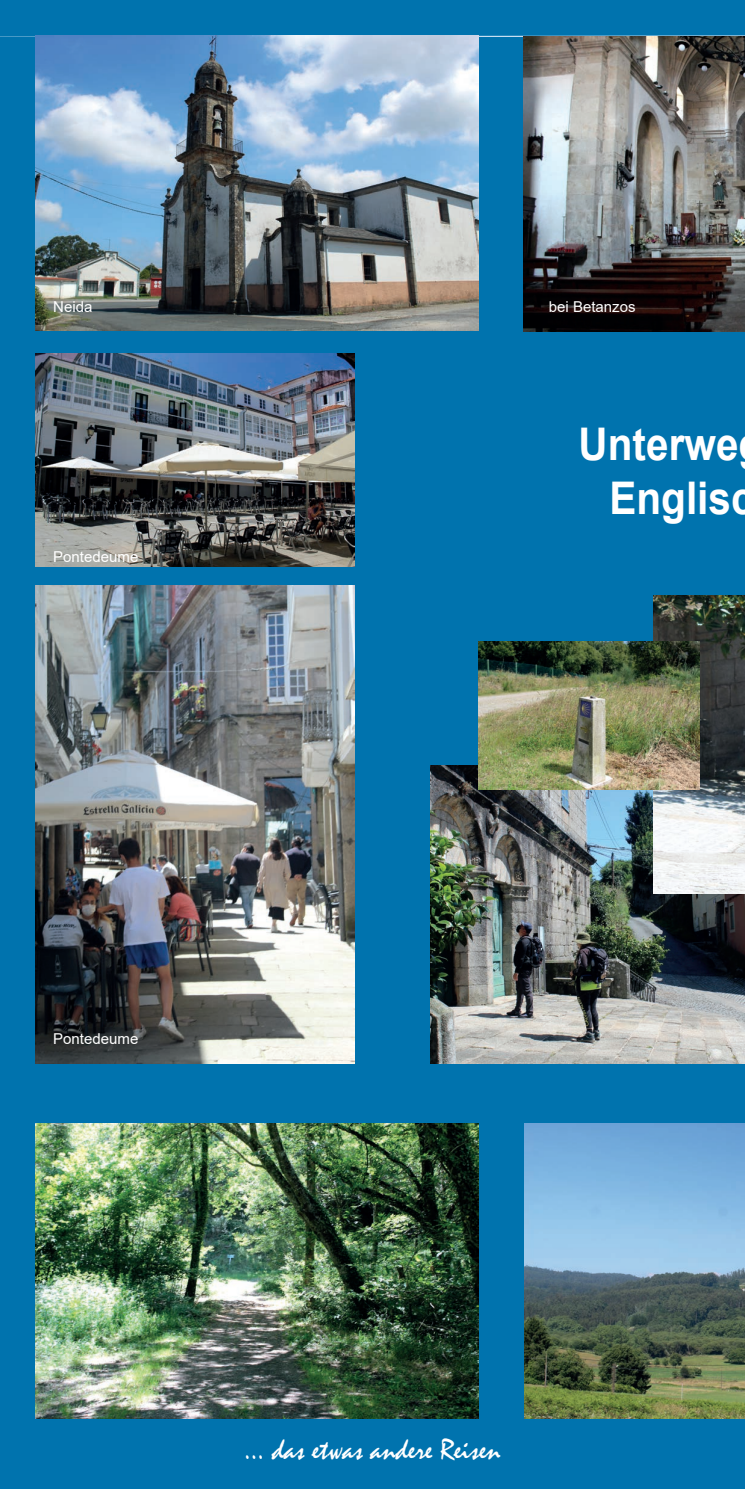
<style>
.page{position:relative;width:745px;height:1489px;background:#fff}
.page>*{position:absolute;margin:0;border:0;box-sizing:border-box;transform-origin:0 0}
.t1{font:700 45px/54px "Arial";color:#fff;scale:.9 1}
.t2{font:30px "Mistral";color:#fff}
.t3{font:15px "Arial";color:#fff}
</style>
<div class="page">
<div style="left:0;top:0;width:744px;height:37px;background:#0073ae"></div>
<div style="left:0;top:1417px;width:744px;height:71px;background:#0073ae"></div>
<div style="left:0;top:37px;width:744px;height:1384px;background:#0073ae"></div>
<img style="left:430px;top:765px;width:314px;height:298px">
<img style="left:653px;top:595px;width:91px;height:298px">
<img style="left:35px;top:35px;width:442px;height:295px">
<img style="left:35px;top:1123px;width:442px;height:294px">
<img style="left:35px;top:585px;width:319px;height:478px">
<img style="left:477px;top:641px;width:222px;height:148px">
<img style="left:524px;top:1123px;width:220px;height:294px">
<img style="left:523px;top:37px;width:221px;height:294px">
<img style="left:35px;top:353px;width:319px;height:213px">
<p class="t3" style="left:53px;top:297px;width:41px">Neida</p>
<p class="t3" style="left:53px;top:546px;width:87px">Pontedeume</p>
<p class="t3" style="left:548px;top:297px;width:88px">bei Betanzos</p>
<h1 class="t1" style="left:609px;top:418px;width:162px;text-indent:-31px">Unterwe<br>Englisc</h1>
<p class="t3" style="left:53px;top:1028px;width:87px">Pontedeume</p>
<h2 class="t2" style="left:244px;top:1431px;width:257px">... das etwas andere Reisen</h2>
</div>
